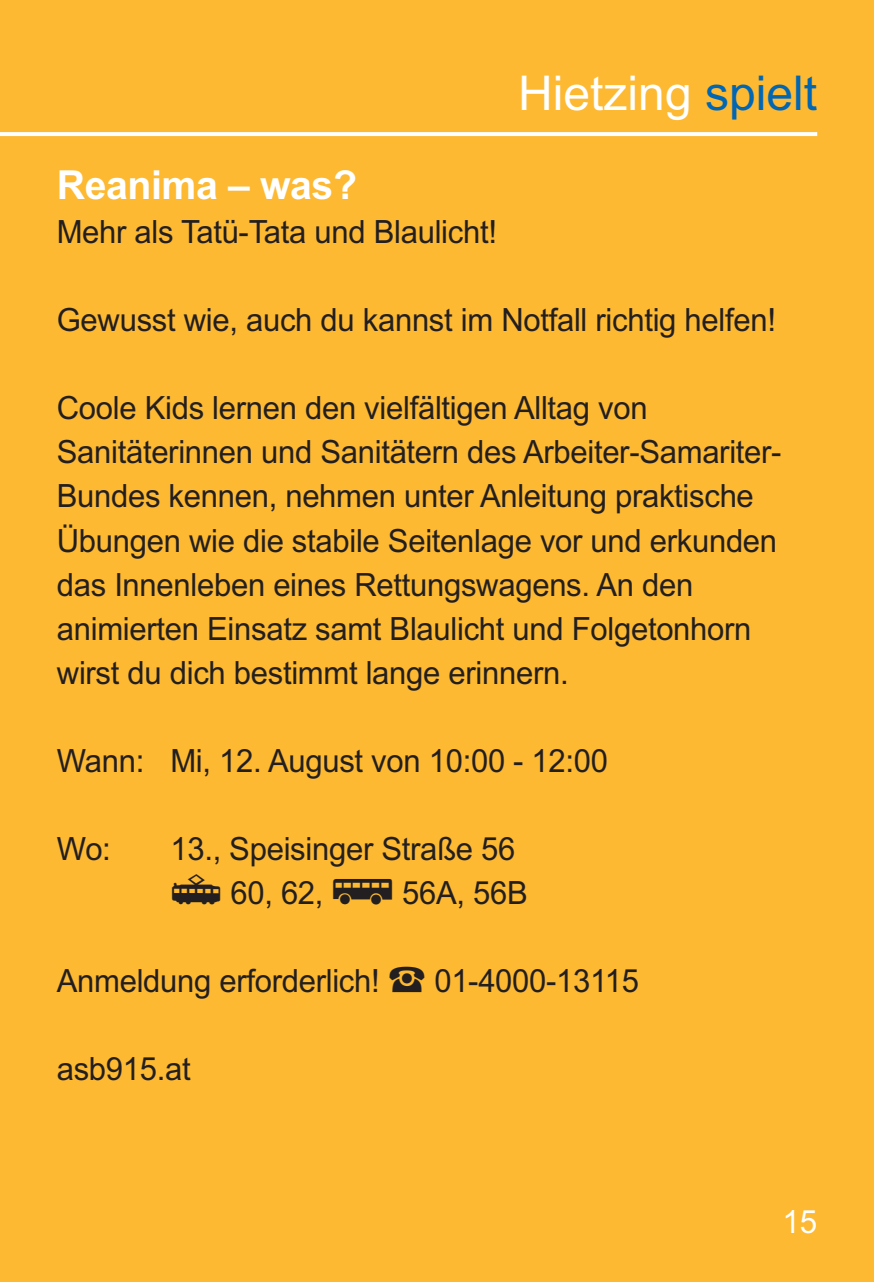
<style>
.page{position:relative;width:874px;height:1282px;background:#fff}
.page>*{position:absolute;margin:0;border:0;box-sizing:border-box;transform-origin:0 0}
.t1{font:48px "Arial";color:#fff}
.t2{font:700 40px "Arial";letter-spacing:-.01em;color:#fff}
.t3{font:32px/44px "Arial";letter-spacing:-.01em;color:#231f20}
.t4{font:32px "Arial";color:#fff}
.s1{color:#0166b3}
.s2{font-family:"Wien Xtra PICTO";font-size:36px}
.s3{font-family:"Wien Xtra PICTO"}
</style>
<div class="page">
<div style="left:0;top:0;width:873px;height:1281px;background:#fdb931"></div>
<svg style="left:0;top:132px;width:816px;height:4px;background:#fefdfb"></svg>
<p class="t2" style="left:57px;top:162px;width:301px">Reanima – was?</p>
<p class="t3" style="left:57px;top:210px;width:441px">Mehr als Tatü-Tata und Blaulicht!</p>
<h1 class="t1" style="left:518px;top:65px;width:300px">Hietzing <span class="s1">spielt</span></h1>
<p class="t3" style="left:57px;top:298px;width:720px">Gewusst wie, auch du kannst im Notfall richtig helfen!</p>
<p class="t3" style="left:57px;top:386px;width:726px">Coole Kids lernen den vielfältigen Alltag von Sanitäterinnen und Sanitätern des Arbeiter-Samariter-Bundes kennen, nehmen unter Anleitung praktische Übungen wie die stabile Seitenlage vor und erkunden das Innenleben eines Rettungswagens. An den animierten Einsatz samt Blaulicht und Folgetonhorn wirst du dich bestimmt lange erinnern.</p>
<p class="t3" style="left:57px;top:738px;width:552px">Wann: Mi, 12. August von 10:00 - 12:00</p>
<p class="t3" style="left:57px;top:826px;width:56px">Wo:</p>
<p class="t3" style="left:170px;top:826px;width:359px">13., Speisinger Straße 56 <span class="s2">$</span> 60, 62, <span class="s3">%</span> 56A, 56B</p>
<p class="t3" style="left:57px;top:958px;width:583px">Anmeldung erforderlich! <span class="s3">&lt;</span> 01-4000-13115</p>
<p class="t3" style="left:57px;top:1046px;width:135px">asb915.at</p>
<p class="t4" style="left:782px;top:1202px;width:36px">15</p>
</div>
